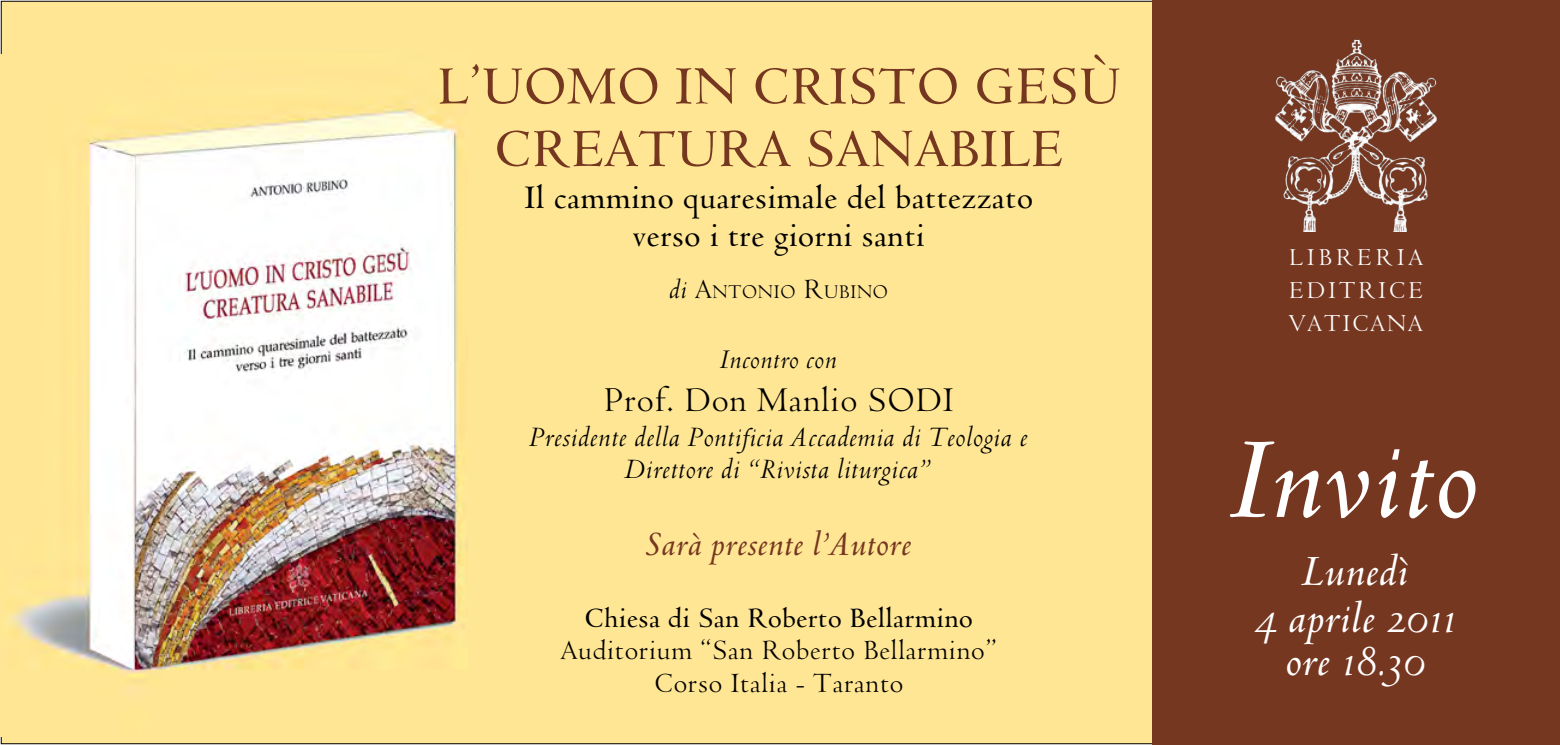
<style>
.page{position:relative;width:1560px;height:745px;background:#fff}
.page>*{position:absolute;margin:0;border:0;box-sizing:border-box;transform-origin:0 0}
.t1{font:127.5px "Venetian 301 Demi Italic BT";color:#fff}
.t2{font:57.5px/62.5px "Venetian 301 Demi BT";letter-spacing:.18em;color:#763721;text-align:center}
.t3{font:47.5px/47.5px "Venetian 301 Demi Italic BT";color:#fff;text-align:center}
.t4{font:37.5px "Venetian 301 Demi Italic BT";color:#763721}
.t5{font:37.5px "Venetian 301 BT";color:#000}
.t6{font:35px/37.5px "Venetian 301 Demi BT";color:#000;text-align:center}
.t7{font:31.25px/32.5px "Venetian 301 Italic BT";color:#000;text-align:center}
.t8{font:30px/32.5px "Venetian 301 BT";color:#000;text-align:center}
.t9{font:30px "Venetian 301 Demi BT";color:#000}
.t10{font:30px "Venetian 301 Italic BT";color:#000}
.t11{font:26.25px/32.5px "Venetian 301 BT";letter-spacing:.11em;color:#fff}
.t12{font:21px "Venetian 301 BT";color:#000}
.s1{font-family:"Venetian 301 Italic BT";font-size:30px}
.s2{font-size:30px}
</style>
<div class="page">
<div style="left:1px;top:1px;width:1557px;height:742px;background:#ffe694"></div>
<div style="left:1152px;top:0;width:407px;height:744px;background:#763721"></div>
<img style="left:1275px;top:39px;width:162px;height:192px">
<img style="left:0;top:55px;width:462px;height:680px">
<h2 class="t2" style="left:437px;top:56px;width:685px">L’uomo in Cristo gesù c reatura sanaBile</h2>
<p class="t6" style="left:524px;top:179px;width:510px">Il cammino quaresimale del battezzato verso i tre giorni santi</p>
<p class="t12" style="left:669px;top:280px;width:220px"><span class="s1">di</span> <span class="s2">A</span>NTONIO <span class="s2">R</span>UBINO</p>
<p class="t10" style="left:720px;top:343px;width:119px">Incontro con</p>
<p class="t5" style="left:603px;top:378px;width:331px">Prof. Don Manlio SODI</p>
<p class="t7" style="left:529px;top:421px;width:500px">Presidente della Pontificia Accademia di Teologia e<br>Direttore di “Rivista liturgica”</p>
<p class="t4" style="left:645px;top:521px;width:268px">Sarà presente l’Autore</p>
<p class="t9" style="left:584px;top:599px;width:390px">Chiesa di San Roberto Bellarmino</p>
<p class="t8" style="left:560px;top:634px;width:437px">Auditorium “San Roberto Bellarmino”<br>Corso Italia - Taranto</p>
<p class="t11" style="left:1288px;top:241px;width:136px">Libreria<br>Editrice<br>Vaticana</p>
<h1 class="t1" style="left:1230px;top:406px;width:252px">Invito</h1>
<h3 class="t3" style="left:1255px;top:547px;width:203px">Lunedì<br>4 aprile 2011</h3>
<h3 class="t3" style="left:1286px;top:637px;width:141px">ore 18.30</h3>
</div>
